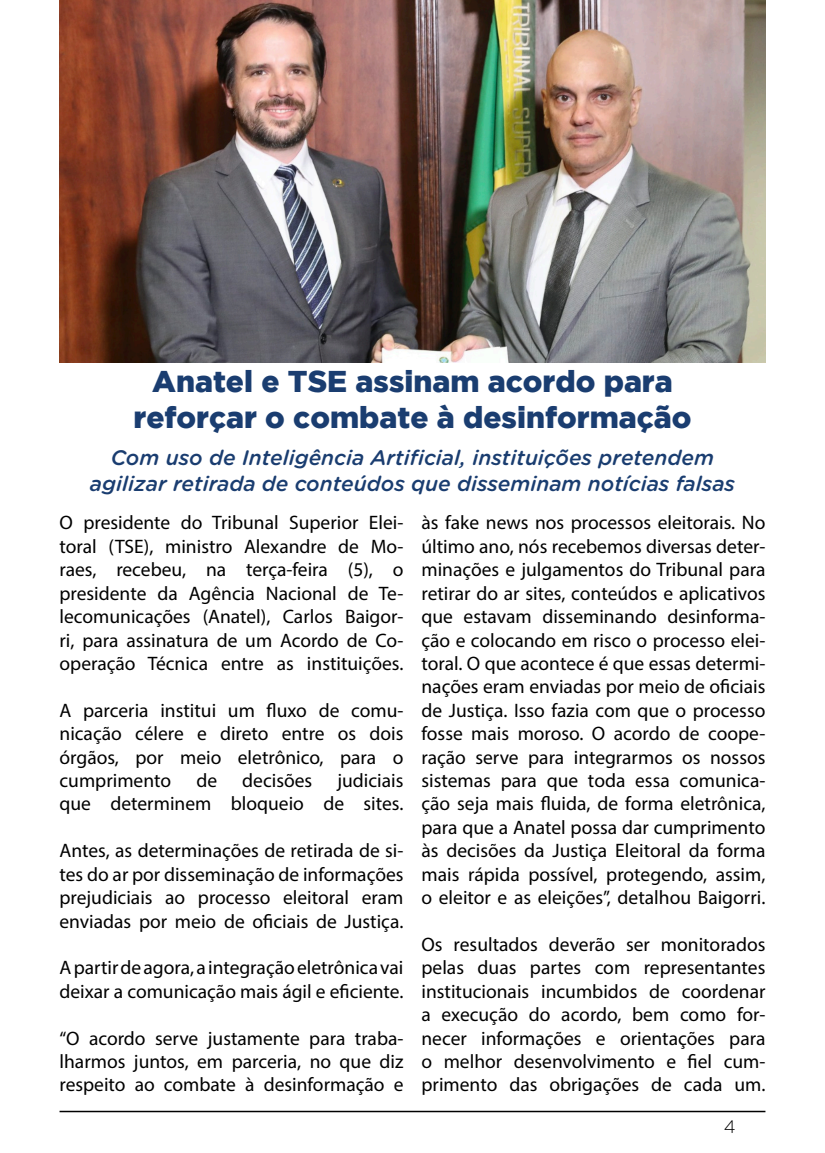
<style>
.page{position:relative;width:825px;height:1153px;background:#fff}
.page>*{position:absolute;margin:0;border:0;box-sizing:border-box;transform-origin:0 0}
.t1{font:900 30px "Gotham";color:#1a3d70}
.t2{font:italic 500 21px "Gotham Rounded";color:#1a3d70}
.t3{font:19.5px/23.4px "Myriad Pro";color:#000;text-align:justify}
.t4{font:300 18px "Gotham Rounded";color:#000}
</style>
<div class="page">
<hr style="left:60px;top:1110px;width:705px;height:2px;background:#000">
<img style="left:60px;top:0;width:705px;height:363px">
<p class="t1" style="left:152px;top:364px;width:522px">Anatel e TSE assinam acordo para</p>
<p class="t1" style="left:133px;top:400px;width:559px">reforçar o combate à desinformação</p>
<p class="t2" style="left:111px;top:443px;width:605px">Com uso de Inteligência Artificial, instituições pretendem</p>
<p class="t2" style="left:90px;top:468px;width:647px">agilizar retirada de conteúdos que disseminam notícias falsas</p>
<p class="t3" style="left:60px;top:511px;width:345px">O presidente do Tribunal Superior Elei&shy;toral (TSE), ministro Alexandre de Mo&shy;raes, recebeu, na terça-feira (5), o presidente da Agência Nacional de Te&shy;lecomunicações (Anatel), Carlos Baigor&shy;ri, para assinatura de um Acordo de Co&shy;operação Técnica entre as instituições.</p>
<p class="t3" style="left:60px;top:698px;width:345px">A parceria institui um fluxo de comu&shy;nicação célere e direto entre os dois órgãos, por meio eletrônico, para o cumprimento</p>
<p class="t3" style="left:60px;top:768px;width:345px;text-align:right">judiciais<br>que determinem bloqueio de sites.</p>
<p class="t3" style="left:60px;top:838px;width:345px">Antes, as determinações de retirada de si&shy;tes do ar por disseminação de informações prejudiciais ao processo eleitoral eram enviadas por meio de oficiais de Justiça.</p>
<p class="t3" style="left:60px;top:955px;width:345px">A partir de agora, a integração eletrônica vai deixar a comunicação mais ágil e eficiente.</p>
<p class="t3" style="left:60px;top:1025px;width:345px">“O acordo serve justamente para traba&shy;lharmos juntos, em parceria, no que diz respeito ao combate à desinformação e</p>
<p class="t3" style="left:196px;top:768px;width:22px">de</p>
<p class="t3" style="left:242px;top:768px;width:71px">decisões</p>
<p class="t3" style="left:421px;top:511px;width:345px">às fake news nos processos eleitorais. No último ano, nós recebemos diversas deter&shy;minações e julgamentos do Tribunal para retirar do ar sites, conteúdos e aplicativos que estavam disseminando desinforma&shy;ção e colocando em risco o processo elei&shy;toral. O que acontece é que essas determi&shy;nações eram enviadas por meio de oficiais de Justiça. Isso fazia com que o processo fosse mais moroso. O acordo de coope&shy;ração serve para integrarmos os nossos sistemas para que toda essa comunica&shy;ção seja mais fluida, de forma eletrônica, para que a Anatel possa dar cumprimento às decisões da Justiça Eleitoral da forma mais rápida possível, protegendo, assim, o eleitor e as eleições”, detalhou Baigorri.</p>
<p class="t3" style="left:421px;top:932px;width:345px">Os resultados deverão ser monitorados pelas duas partes com representantes institucionais incumbidos de coordenar a execução do acordo, bem como for&shy;necer informações e orientações para o melhor desenvolvimento e fiel cum&shy;primento das obrigações de cada um.</p>
<p class="t4" style="left:724px;top:1114px;width:13px">4</p>
</div>
